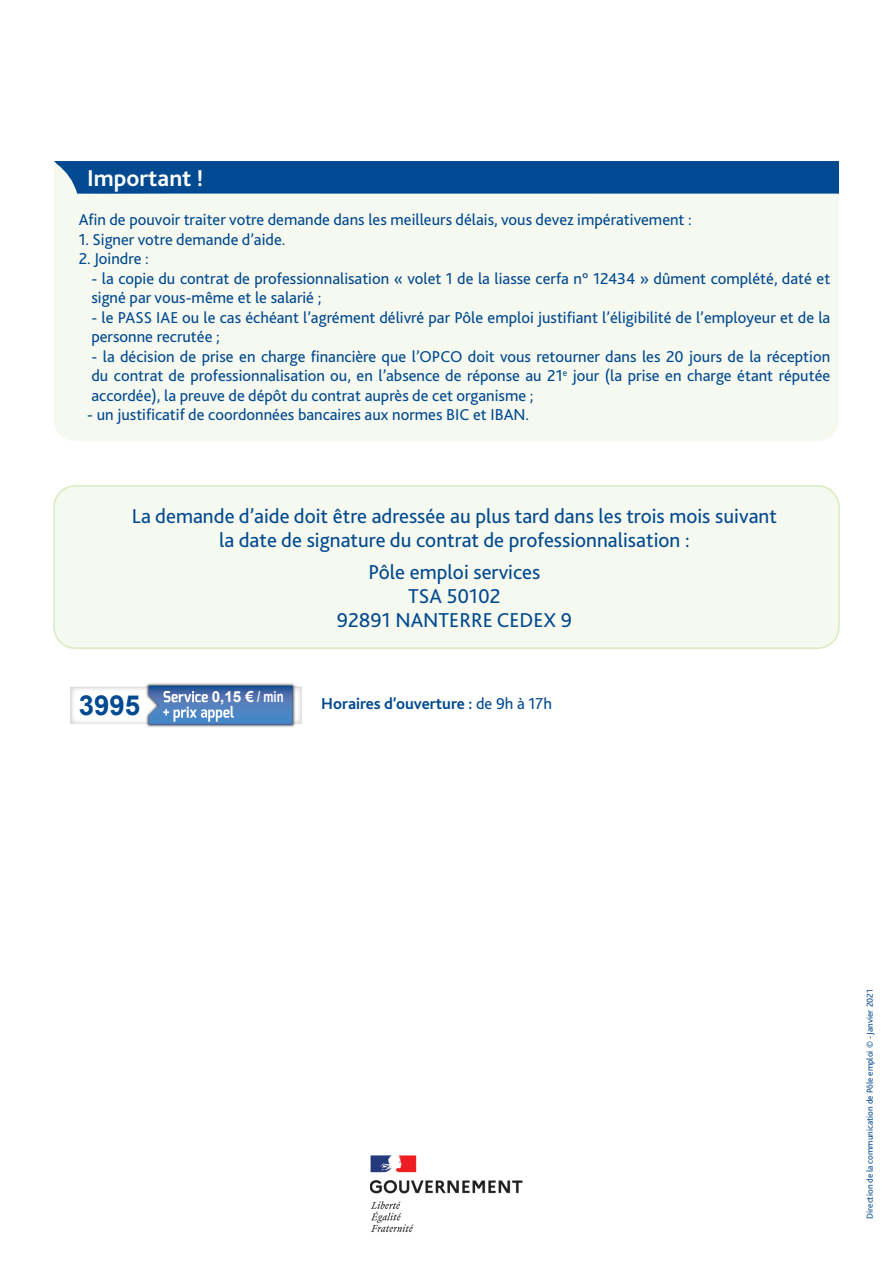
<style>
.page{position:relative;width:893px;height:1263px;background:#fff}
.page>*{position:absolute;margin:0;border:0;box-sizing:border-box;transform-origin:0 0}
.t1{font:700 27.6px "Arial";color:#014990}
.t2{font:700 24px "Bliss 2";color:#fff}
.t3{font:21px "Bliss 2";color:#014990}
.t4{font:16.5px/19.5px "Bliss 2";color:#014990}
.t5{font:700 16.5px "Bliss 2";color:#014990}
.t6{font:700 15.15px "Arial";color:#fff}
.t7{font:9px "Bliss 2";color:#014990}
.s1{font-weight:400}
</style>
<div class="page">
<div style="left:54px;top:161px;width:785px;height:280px;background:#f5f9ef;border-radius:21px"></div>
<div style="left:54px;top:486px;width:785px;height:162px;background:#f5f9ef;border-radius:21px"></div>
<div style="left:53px;top:485px;width:787px;height:164px;border:2px solid #daeac1;border-radius:21px"></div>
<div style="left:54px;top:161px;width:785px;height:33px;background:#014990"></div>
<img style="left:370px;top:1155px;width:153px;height:77px">
<img style="left:70px;top:687px;width:232px;height:37px">
<img style="left:145px;top:683px;width:151px;height:44px">
<img style="left:145px;top:687px;width:151px;height:37px">
<svg style="left:149px;top:686px;width:144px;height:39px;background:#5a85bc"></svg>
<p class="t2" style="left:87px;top:163px;width:117px">Important !</p>
<p class="t4" style="left:79px;top:210px;width:615px">Afin de pouvoir traiter votre demande dans les meilleurs délais, vous devez impérativement :</p>
<p class="t4" style="left:79px;top:229px;width:208px">1. Signer votre demande d’aide.</p>
<p class="t4" style="left:79px;top:249px;width:72px">2. Joindre :</p>
<p class="t4" style="left:91px;top:268px;width:740px">- la copie du contrat de professionnalisation « volet 1 de la liasse cerfa n° 12434 » dûment complété, daté et signé par vous-même et le salarié ;</p>
<p class="t4" style="left:91px;top:307px;width:740px">- le PASS IAE ou le cas échéant l’agrément délivré par Pôle emploi justifiant l’éligibilité de l’employeur et de la personne recrutée ;</p>
<p class="t4" style="left:91px;top:346px;width:740px;text-align:justify">- la décision de prise en charge financière que l’OPCO doit vous retourner dans les 20 jours de la réception du contrat de professionnalisation ou, en l’absence de réponse au 21<sup>e</sup> jour (la prise en charge étant réputée accordée), la preuve de dépôt du contrat auprès de cet organisme ;</p>
<p class="t4" style="left:87px;top:405px;width:444px">- un justificatif de coordonnées bancaires aux normes BIC et IBAN.</p>
<p class="t3" style="left:132px;top:503px;width:647px">La demande d’aide doit être adressée au plus tard dans les trois mois suivant</p>
<p class="t3" style="left:219px;top:527px;width:472px">la date de signature du contrat de professionnalisation :</p>
<p class="t3" style="left:369px;top:559px;width:173px">Pôle emploi services</p>
<p class="t3" style="left:408px;top:583px;width:94px">TSA 50102</p>
<p class="t3" style="left:337px;top:607px;width:237px">92891 NANTERRE CEDEX 9</p>
<h1 class="t1" style="left:79px;top:686px;width:63px">3995</h1>
<p class="t6" style="left:212px;top:686px;width:73px">0,15 € / min</p>
<p class="t5" style="left:321px;top:693px;width:232px">Horaires d’ouverture : <span class="s1">de 9h à 17h</span></p>
<p class="t7" style="left:864px;top:1218px;width:231px;rotate:-90deg">Direction de la communication de Pôle emploi © - Janvier 2021</p>
</div>
